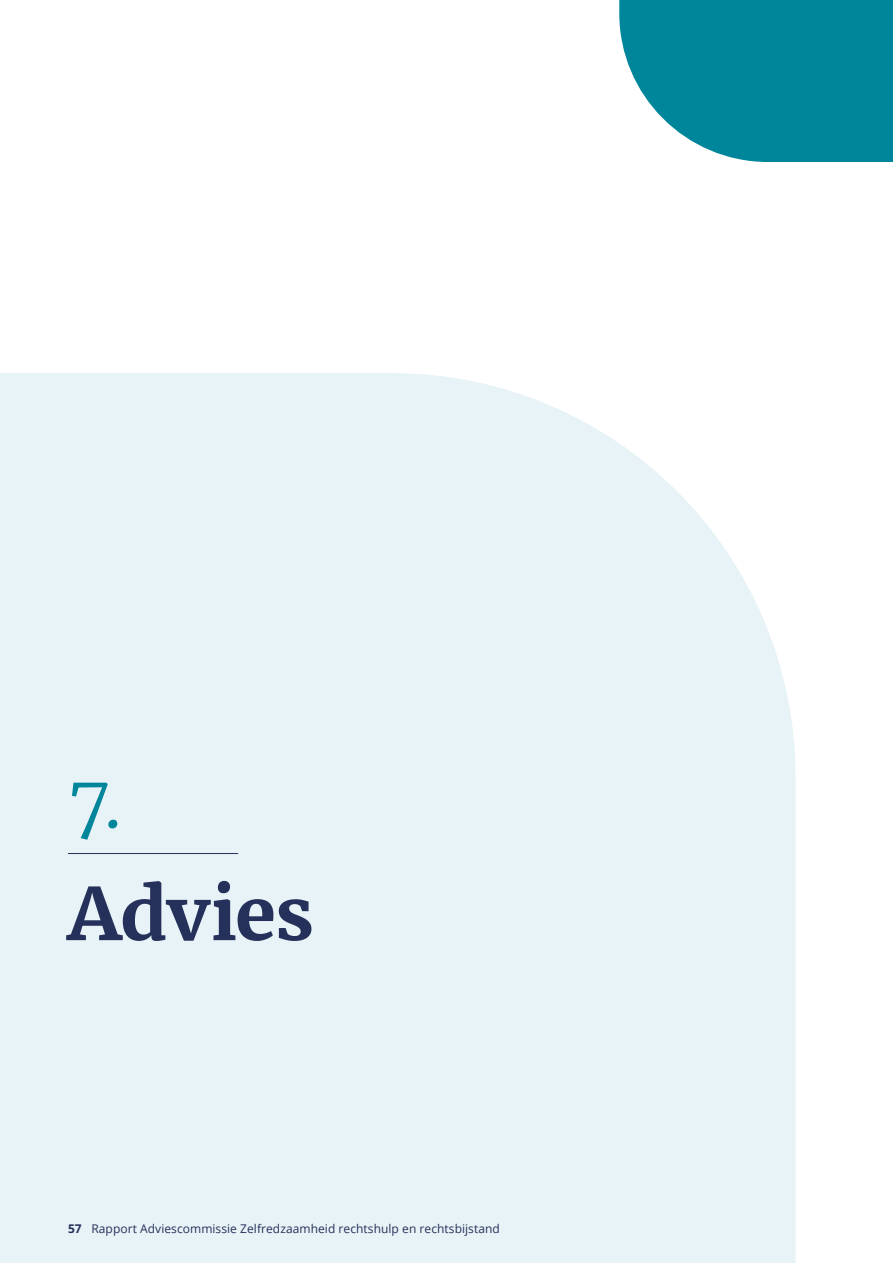
<style>
.page{position:relative;width:893px;height:1263px;background:#fff}
.page>*{position:absolute;margin:0;border:0;box-sizing:border-box;transform-origin:0 0}
.t1{font:700 72px "Merriweather";letter-spacing:-.02em;color:#26315b;scale:1.04 1}
.t2{font:300 72px "Merriweather";color:#00869a;scale:1.04 1}
.t3{font:12px "Open Sans";letter-spacing:.005em;color:#26315b}
.s1{font-weight:700}
</style>
<div class="page">
<div style="left:0;top:373px;width:795px;height:890px;background:#e7f3f6"></div>
<svg style="left:619px;top:0;width:274px;height:162px;background:#1b93a5"></svg>
<hr style="left:68px;top:853px;width:170px;height:1px;background:#26315b">
<h1 class="t2" style="left:68px;top:752px;width:53px">7.</h1>
<h1 class="t1" style="left:68px;top:868px;width:238px">Advies</h1>
<p class="t3" style="left:68px;top:1221px;width:433px"><span class="s1">57</span> Rapport Adviescommissie Zelfredzaamheid rechtshulp en rechtsbijstand</p>
</div>
